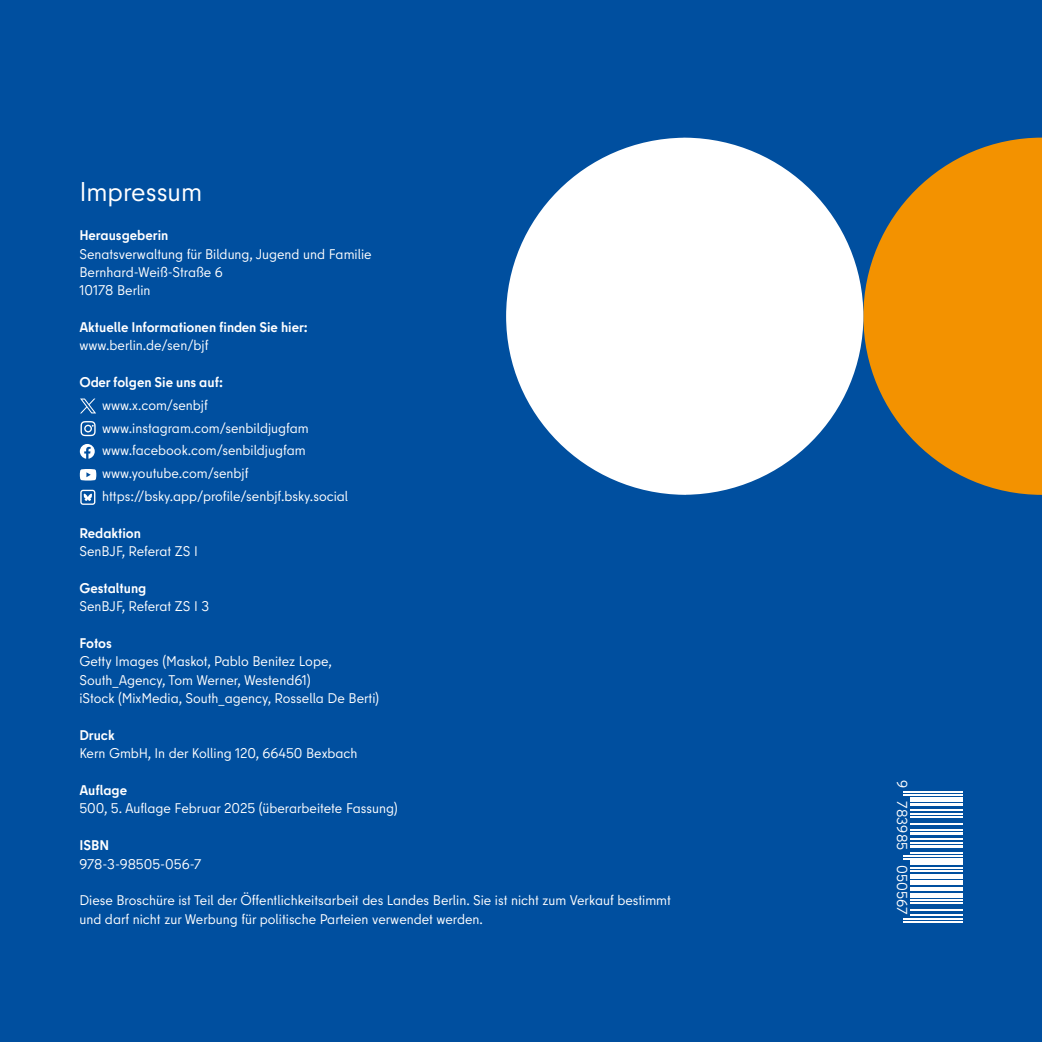
<style>
.page{position:relative;width:1042px;height:1042px;background:#004f9f}
.page>*{position:absolute;margin:0;border:0;box-sizing:border-box;transform-origin:0 0}
.S3{font:27.12px "Berlin Type";color:#fff}
.t1{font:14.35px "Berlin Type";color:#fff}
.Infotexte_9pt{font:14px/18.4px "Berlin Type";color:#fff}
.Infotexte_9pt-2{font:700 14px/18.4px "Berlin Type";color:#fff}
.s1{font-weight:400}
</style>
<div class="page">
<svg style="left:863px;top:138px;width:179px;height:357px;fill:#f39200"></svg>
<svg style="left:506px;top:138px;width:357px;height:357px;fill:#fff"></svg>
<hr style="left:903px;top:791px;width:60px;height:2px;background:#fff">
<hr style="left:903px;top:794px;width:60px;height:2px;background:#fff">
<hr style="left:910px;top:797px;width:53px;height:4px;background:#fff">
<hr style="left:910px;top:802px;width:53px;height:3px;background:#fff">
<hr style="left:910px;top:809px;width:53px;height:2px;background:#fff">
<hr style="left:910px;top:814px;width:53px;height:1px;background:#fff">
<hr style="left:910px;top:816px;width:53px;height:2px;background:#fff">
<hr style="left:910px;top:823px;width:53px;height:2px;background:#fff">
<hr style="left:910px;top:829px;width:53px;height:1px;background:#fff">
<hr style="left:910px;top:831px;width:53px;height:3px;background:#fff">
<hr style="left:910px;top:838px;width:53px;height:2px;background:#fff">
<hr style="left:910px;top:843px;width:53px;height:1px;background:#fff">
<hr style="left:910px;top:845px;width:53px;height:3px;background:#fff">
<hr style="left:910px;top:852px;width:53px;height:2px;background:#fff">
<hr style="left:903px;top:855px;width:60px;height:1px;background:#fff">
<hr style="left:903px;top:858px;width:60px;height:1px;background:#fff">
<div style="left:910px;top:860px;width:53px;height:5px;background:#fff"></div>
<hr style="left:910px;top:867px;width:53px;height:2px;background:#fff">
<hr style="left:910px;top:870px;width:53px;height:2px;background:#fff">
<hr style="left:910px;top:874px;width:53px;height:4px;background:#fff">
<hr style="left:910px;top:880px;width:53px;height:4px;background:#fff">
<hr style="left:910px;top:887px;width:53px;height:1px;background:#fff">
<hr style="left:910px;top:889px;width:53px;height:2px;background:#fff">
<hr style="left:910px;top:894px;width:53px;height:4px;background:#fff">
<hr style="left:910px;top:899px;width:53px;height:2px;background:#fff">
<hr style="left:910px;top:902px;width:53px;height:1px;background:#fff">
<hr style="left:910px;top:909px;width:53px;height:1px;background:#fff">
<hr style="left:910px;top:914px;width:53px;height:2px;background:#fff">
<hr style="left:903px;top:919px;width:60px;height:1px;background:#fff">
<hr style="left:903px;top:921px;width:60px;height:2px;background:#fff">
<svg style="left:81px;top:421px;width:15px;height:15px"></svg>
<svg style="left:80px;top:444px;width:15px;height:15px"></svg>
<svg style="left:80px;top:469px;width:16px;height:11px"></svg>
<svg style="left:80px;top:398px;width:16px;height:15px"></svg>
<svg style="left:80px;top:490px;width:15px;height:15px"></svg>
<p class="S3" style="left:79px;top:174px;width:124px">Impressum</p>
<p class="Infotexte_9pt-2" style="left:79px;top:226px;width:90px">Herausgeberin</p>
<p class="Infotexte_9pt" style="left:79px;top:245px;width:294px">Senatsverwaltung für Bildung, Jugend und Familie</p>
<p class="Infotexte_9pt" style="left:79px;top:263px;width:145px">Bernhard-Weiß-Straße 6</p>
<p class="Infotexte_9pt" style="left:79px;top:281px;width:73px">10178 Berlin</p>
<p class="Infotexte_9pt-2" style="left:79px;top:318px;width:230px">Aktuelle Informationen finden Sie hier: <span class="s1">www.berlin.de/sen/bjf</span></p>
<p class="Infotexte_9pt-2" style="left:79px;top:373px;width:145px">Oder folgen Sie uns auf:</p>
<p class="Infotexte_9pt" style="left:102px;top:396px;width:107px">www.x.com/senbjf</p>
<p class="Infotexte_9pt" style="left:102px;top:419px;width:208px">www.instagram.com/senbildjugfam</p>
<p class="Infotexte_9pt" style="left:102px;top:441px;width:205px">www.facebook.com/senbildjugfam</p>
<p class="Infotexte_9pt" style="left:102px;top:464px;width:148px">www.youtube.com/senbjf</p>
<p class="Infotexte_9pt" style="left:102px;top:487px;width:248px">https://bsky.app/profile/senbjf.bsky.social</p>
<p class="Infotexte_9pt-2" style="left:79px;top:524px;width:63px">Redaktion</p>
<p class="Infotexte_9pt" style="left:79px;top:542px;width:120px">SenBJF, Referat ZS I</p>
<p class="Infotexte_9pt-2" style="left:79px;top:579px;width:68px">Gestaltung</p>
<p class="Infotexte_9pt" style="left:79px;top:597px;width:131px">SenBJF, Referat ZS I 3</p>
<p class="Infotexte_9pt-2" style="left:79px;top:634px;width:34px">Fotos</p>
<p class="Infotexte_9pt" style="left:79px;top:652px;width:254px">Getty Images (Maskot, Pablo Benitez Lope,<br>South_Agency, Tom Werner, Westend61)</p>
<p class="Infotexte_9pt" style="left:79px;top:689px;width:301px">iStock (MixMedia, South_agency, Rossella De Berti)</p>
<p class="Infotexte_9pt-2" style="left:79px;top:726px;width:37px">Druck</p>
<p class="Infotexte_9pt" style="left:79px;top:744px;width:280px">Kern GmbH, In der Kolling 120, 66450 Bexbach</p>
<p class="Infotexte_9pt-2" style="left:79px;top:781px;width:49px">Auflage</p>
<p class="Infotexte_9pt" style="left:79px;top:799px;width:320px">500, 5. Auflage Februar 2025 (überarbeitete Fassung)</p>
<p class="Infotexte_9pt-2" style="left:79px;top:836px;width:31px">ISBN</p>
<p class="Infotexte_9pt" style="left:79px;top:854px;width:123px">978-3-98505-056-7</p>
<p class="Infotexte_9pt" style="left:79px;top:891px;width:593px">Diese Broschüre ist Teil der Öffentlichkeitsarbeit des Landes Berlin. Sie ist nicht zum Verkauf bestimmt und darf nicht zur Werbung für politische Parteien verwendet werden.</p>
<p class="t1" style="left:911px;top:780px;width:136px;rotate:90deg">9 783985 050567</p>
</div>
